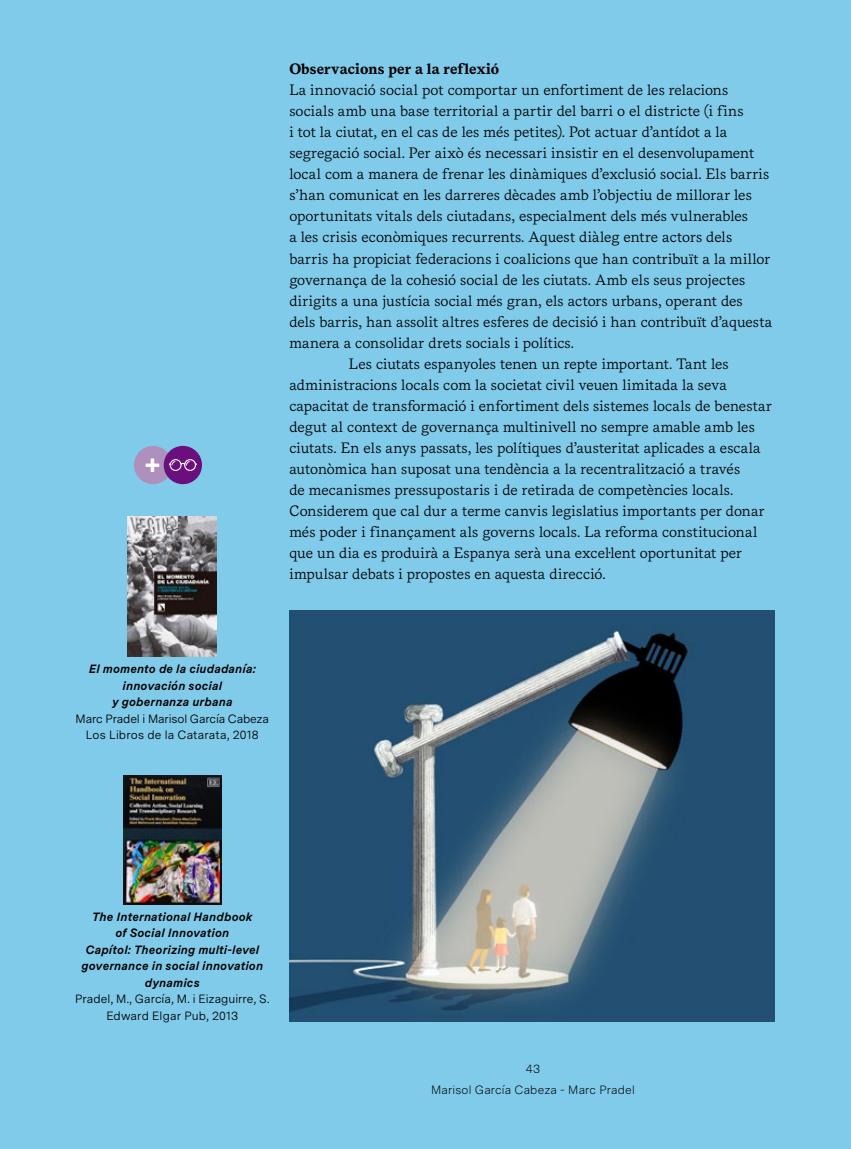
<style>
.page{position:relative;width:851px;height:1149px;background:#fff}
.page>*{position:absolute;margin:0;border:0;box-sizing:border-box;transform-origin:0 0}
.t1{font:15px "Messina Serif";letter-spacing:.005em;color:#000}
.t2{font:700 15px "Messina Serif";letter-spacing:.005em;color:#000}
.t3{font:13.5px "SS Standard";color:#fff}
.t4{font:italic 700 12px/16.5px "Messina Sans";letter-spacing:.015em;color:#000;text-align:center}
.t5{font:12px/16.5px "Messina Sans";letter-spacing:.005em;color:#000;text-align:center}
.t6{font:300 12px/21px "Messina Sans";letter-spacing:.015em;color:#000;text-align:center}
</style>
<div class="page">
<div style="left:0;top:0;width:850px;height:1148px;background:#80caea"></div>
<img style="left:128px;top:516px;width:89px;height:140px">
<img style="left:123px;top:775px;width:98px;height:129px">
<div style="left:134px;top:446px;width:38px;height:38px;background:#ae90bd;border-radius:50%"></div>
<div style="left:164px;top:446px;width:38px;height:38px;background:#6a0f7d;border-radius:50%"></div>
<svg style="left:169px;top:459px;width:28px;height:12px"></svg>
<img style="left:289px;top:610px;width:485px;height:410px">
<p class="t3" style="left:146px;top:458px;width:15px">+</p>
<p class="t2" style="left:289px;top:58px;width:211px">Observacions per a la reflexió</p>
<p class="t1" style="left:289px;top:79px;width:440px">La innovació social pot comportar un enfortiment de les relacions</p>
<p class="t1" style="left:289px;top:100px;width:455px">socials amb una base territorial a partir del barri o el districte (i fins</p>
<p class="t1" style="left:289px;top:121px;width:439px">i tot la ciutat, en el cas de les més petites). Pot actuar d’antídot a la</p>
<p class="t1" style="left:289px;top:142px;width:466px">segregació social. Per això és necessari insistir en el desenvolupament</p>
<p class="t1" style="left:289px;top:163px;width:481px">local com a manera de frenar les dinàmiques d’exclusió social. Els barris</p>
<p class="t1" style="left:289px;top:184px;width:464px">s’han comunicat en les darreres dècades amb l’objectiu de millorar les</p>
<p class="t1" style="left:289px;top:205px;width:460px">oportunitats vitals dels ciutadans, especialment dels més vulnerables</p>
<p class="t1" style="left:289px;top:226px;width:444px">a les crisis econòmiques recurrents. Aquest diàleg entre actors dels</p>
<p class="t1" style="left:289px;top:247px;width:482px">barris ha propiciat federacions i coalicions que han contribuït a la millor</p>
<p class="t1" style="left:289px;top:268px;width:457px">governança de la cohesió social de les ciutats. Amb els seus projectes</p>
<p class="t1" style="left:289px;top:289px;width:455px">dirigits a una justícia social més gran, els actors urbans, operant des</p>
<p class="t1" style="left:289px;top:310px;width:484px">dels barris, han assolit altres esferes de decisió i han contribuït d’aquesta</p>
<p class="t1" style="left:289px;top:331px;width:286px">manera a consolidar drets socials i polítics.</p>
<p class="t1" style="left:349px;top:352px;width:381px">Les ciutats espanyoles tenen un repte important. Tant les</p>
<p class="t1" style="left:289px;top:373px;width:439px">administracions locals com la societat civil veuen limitada la seva</p>
<p class="t1" style="left:289px;top:394px;width:484px">capacitat de transformació i enfortiment dels sistemes locals de benestar</p>
<p class="t1" style="left:289px;top:415px;width:467px">degut al context de governança multinivell no sempre amable amb les</p>
<p class="t1" style="left:289px;top:436px;width:472px">ciutats. En els anys passats, les polítiques d’austeritat aplicades a escala</p>
<p class="t1" style="left:289px;top:457px;width:452px">autonòmica han suposat una tendència a la recentralització a través</p>
<p class="t1" style="left:289px;top:478px;width:445px">de mecanismes pressupostaris i de retirada de competències locals.</p>
<p class="t1" style="left:289px;top:499px;width:477px">Considerem que cal dur a terme canvis legislatius importants per donar</p>
<p class="t1" style="left:289px;top:520px;width:469px">més poder i finançament als governs locals. La reforma constitucional</p>
<p class="t1" style="left:289px;top:541px;width:454px">que un dia es produirà a Espanya serà una excel·lent oportunitat per</p>
<p class="t1" style="left:289px;top:562px;width:318px">impulsar debats i propostes en aquesta direcció.</p>
<p class="t4" style="left:89px;top:660px;width:168px">El momento de la ciudadanía: innovación social<br>y gobernanza urbana</p>
<p class="t5" style="left:75px;top:709px;width:195px">Marc Pradel i Marisol García Cabeza<br>Los Libros de la Catarata, 2018</p>
<p class="t4" style="left:82px;top:907px;width:183px">The International Handbook<br>of Social Innovation<br>Capítol: Theorizing multi-level governance in social innovation dynamics</p>
<p class="t5" style="left:75px;top:990px;width:196px">Pradel, M., García, M. i Eizaguirre, S.<br>Edward Elgar Pub, 2013</p>
<p class="t6" style="left:431px;top:1057px;width:205px">43<br>Marisol García Cabeza - Marc Pradel</p>
</div>
